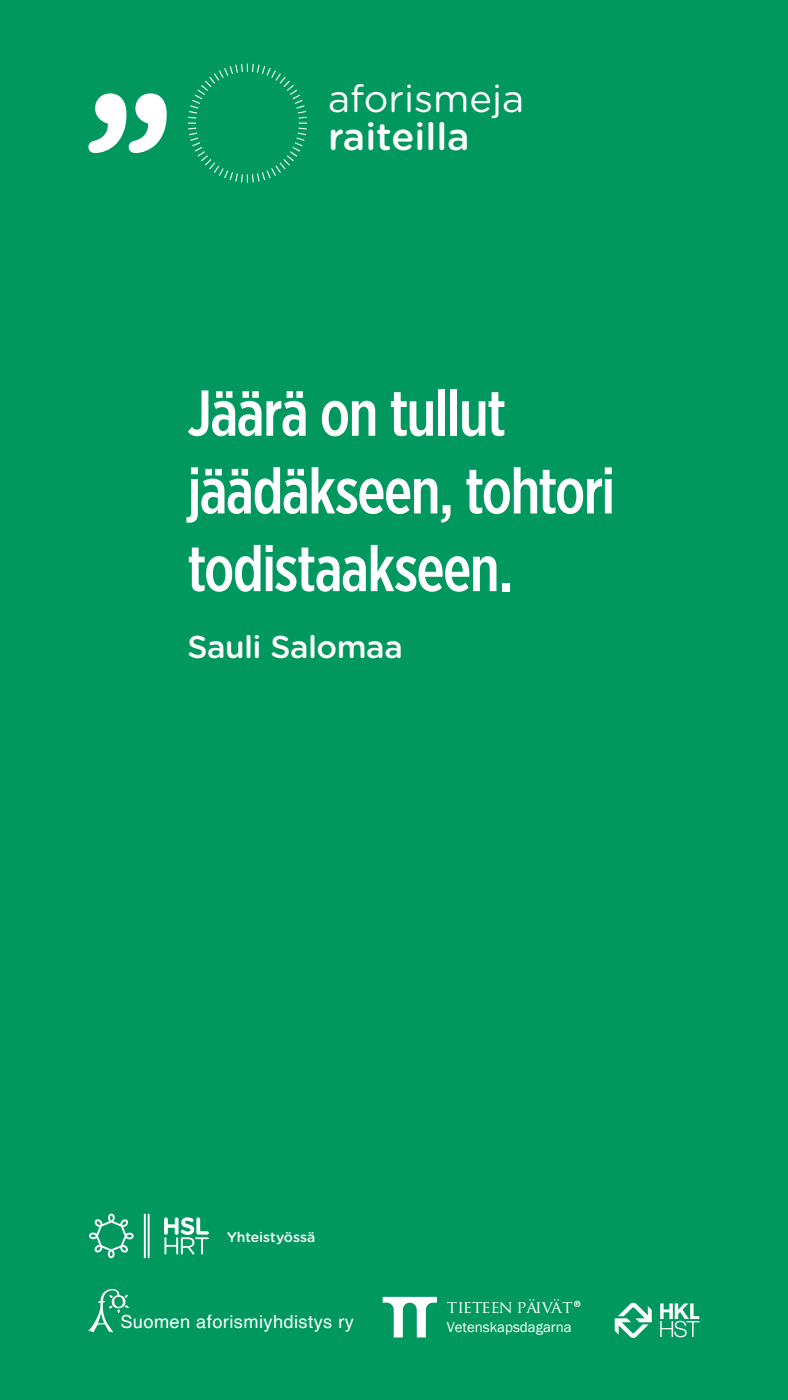
<style>
.page{position:relative;width:788px;height:1400px;background:#00985f}
.page>*{position:absolute;margin:0;border:0;box-sizing:border-box;transform-origin:0 0}
.t1{font:500 64.75px/77.7px "Gotham X Narrow";letter-spacing:-.025em;color:#fff}
.t2{font:38.24px "Gotham Rounded";color:#fff}
.t3{font:500 38.24px "Gotham Rounded";color:#fff}
.t4{font:500 31.5px "Gotham Rounded";letter-spacing:-.015em;color:#fff}
.t5{font:18.2px "Helvetica";letter-spacing:.025em;color:#fff}
.t6{font:17.24px "Trajan Pro";color:#fff}
.t7{font:14.88px "Franklin Gothic";color:#fff}
.t8{font:500 14px "Gotham Rounded";color:#fff}
.t9{font:700 8.92px "Frutiger LT Std";color:#fff}
</style>
<div class="page">
<svg style="left:382px;top:1297px;width:55px;height:41px"></svg>
<svg style="left:164px;top:1217px;width:45px;height:38px"></svg>
<svg style="left:89px;top:1214px;width:45px;height:44px"></svg>
<hr style="left:144px;top:1214px;width:2px;height:44px;background:#fff">
<hr style="left:148px;top:1214px;width:2px;height:44px;background:#fff">
<svg style="left:188px;top:64px;width:119px;height:119px"></svg>
<svg style="left:88px;top:93px;width:79px;height:60px"></svg>
<svg style="left:88px;top:1289px;width:40px;height:44px"></svg>
<svg style="left:614px;top:1302px;width:37px;height:36px"></svg>
<svg style="left:660px;top:1303px;width:39px;height:34px"></svg>
<p class="t2" style="left:328px;top:72px;width:198px">aforismeja</p>
<p class="t3" style="left:328px;top:110px;width:143px">raiteilla</p>
<p class="t1" style="left:187px;top:373px;width:429px">Jäärä on tullut jäädäkseen, tohtori todistaakseen.</p>
<p class="t4" style="left:187px;top:624px;width:217px">Sauli Salomaa</p>
<p class="t8" style="left:227px;top:1227px;width:90px">Yhteistyössä</p>
<p class="t5" style="left:120px;top:1311px;width:235px">Suomen aforismiyhdistys ry</p>
<p class="t6" style="left:447px;top:1296px;width:127px">TIETEEN PÄIVÄT</p>
<p class="t7" style="left:447px;top:1317px;width:126px">Vetenskapsdagarna</p>
<p class="t9" style="left:573px;top:1298px;width:9px">®</p>
</div>
